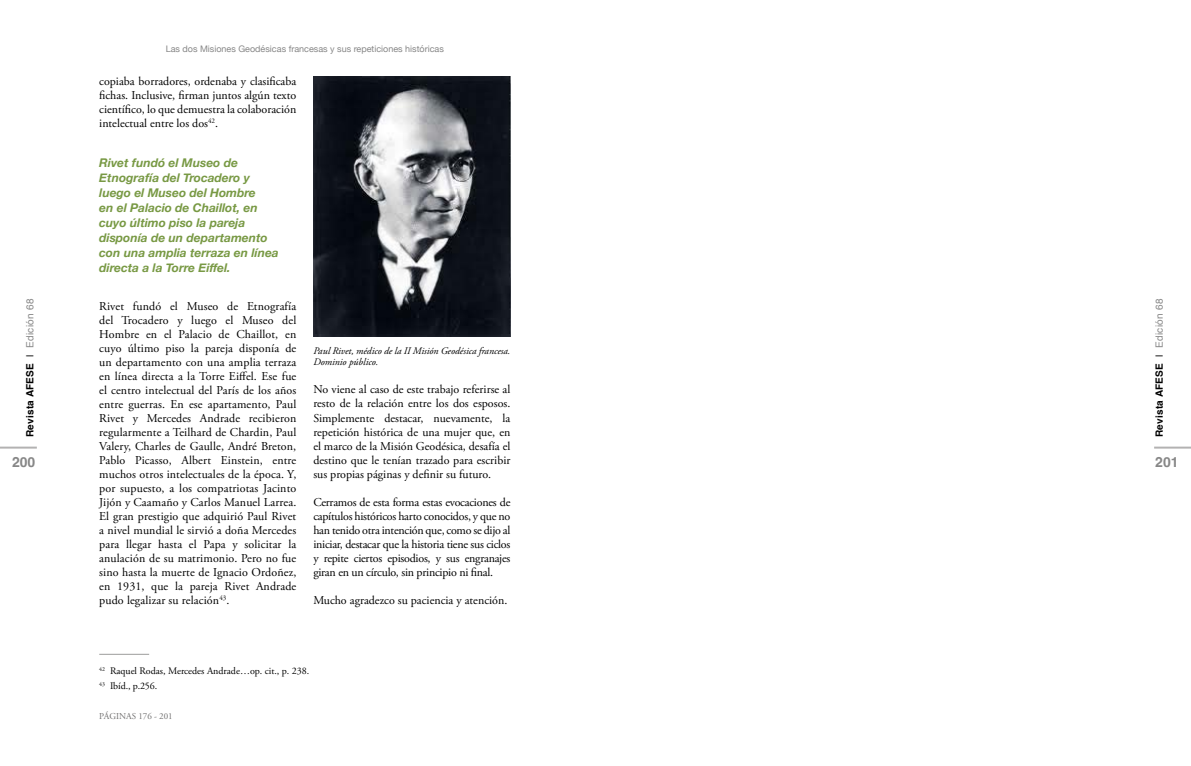
<style>
.page{position:relative;width:1191px;height:766px;background:#fff}
.page>*{position:absolute;margin:0;border:0;box-sizing:border-box;transform-origin:0 0}
.t1{font:700 14px "Helvetica";color:#878787}
.t2{font:12px/14px "Adobe Garamond Pro";color:#000;text-align:justify}
.t3{font:italic 700 12px/15px "Helvetica Neue";color:#789944}
.t4{font:italic 10px/11px "Adobe Garamond Pro";color:#000}
.t5{font:10px/15px "Adobe Garamond Pro";color:#000}
.t6{font:700 10px "Helvetica";letter-spacing:.025em;color:#000}
.t7{font:9px "Helvetica Neue";color:#878787}
.t8{font:9px "Adobe Garamond Pro";color:#706f6f}
.s1{font-weight:400}
.s2{font-weight:400;color:#878787}
</style>
<div class="page">
<hr style="left:0;top:446px;width:37px;height:2px;background:#b3b2b2">
<hr style="left:1154px;top:446px;width:37px;height:2px;background:#b3b2b2">
<hr style="left:99px;top:653px;width:50px;height:1px;background:#9d9d9c">
<img style="left:313px;top:77px;width:197px;height:259px">
<p class="t7" style="left:166px;top:43px;width:280px">Las dos Misiones Geodésicas francesas y sus repeticiones históricas</p>
<p class="t2" style="left:99px;top:75px;width:199px">copiaba borradores, ordenaba y clasificaba fichas. Inclusive, firman juntos algún texto científico, lo que demuestra la colaboración intelectual entre los dos<sup>42</sup>.</p>
<p class="t3" style="left:99px;top:155px;width:181px">Rivet fundó el Museo de<br>Etnografía del Trocadero y luego el Museo del Hombre<br>en el Palacio de Chaillot, en cuyo último piso la pareja disponía de un departamento con una amplia terraza en línea directa a la Torre Eiffel.</p>
<p class="t6" style="left:24px;top:437px;width:140px;rotate:-90deg">Revista AFESE <span class="s1">|</span> <span class="s2">Edición 68</span></p>
<p class="t6" style="left:1153px;top:437px;width:140px;rotate:-90deg">Revista AFESE <span class="s1">|</span> <span class="s2">Edición 68</span></p>
<p class="t2" style="left:99px;top:299px;width:199px">Rivet fundó el Museo de Etnografía del Trocadero y luego el Museo del Hombre en el Palacio de Chaillot, en cuyo último piso la pareja disponía de un departamento con una amplia terraza en línea directa a la Torre Eiffel. Ese fue el centro intelectual del París de los años entre guerras. En ese apartamento, Paul Rivet y Mercedes Andrade recibieron regularmente a Teilhard de Chardin, Paul Valery, Charles de Gaulle, André Breton, Pablo Picasso, Albert Einstein, entre muchos otros intelectuales de la época. Y, por supuesto, a los compatriotas Jacinto Jijón y Caamaño y Carlos Manuel Larrea.<br>El gran prestigio que adquirió Paul Rivet a nivel mundial le sirvió a doña Mercedes para llegar hasta el Papa y solicitar la anulación de su matrimonio. Pero no fue sino hasta la muerte de Ignacio Ordoñez, en 1931, que la pareja Rivet Andrade pudo legalizar su relación<sup>43</sup>.</p>
<p class="t4" style="left:313px;top:345px;width:198px">Paul Rivet, médico de la II Misión Geodésica francesa.<br>Dominio público.</p>
<p class="t2" style="left:313px;top:383px;width:199px">No viene al caso de este trabajo referirse al resto de la relación entre los dos esposos.<br>Simplemente destacar, nuevamente, la repetición histórica de una mujer que, en el marco de la Misión Geodésica, desafía el destino que le tenían trazado para escribir sus propias páginas y definir su futuro.</p>
<p class="t2" style="left:313px;top:495px;width:199px">Cerramos de esta forma estas evocaciones de capítulos históricos harto conocidos, y que no han tenido otra intención que, como se dijo al iniciar, destacar que la historia tiene sus ciclos y repite ciertos episodios, y sus engranajes giran en un círculo, sin principio ni final.</p>
<p class="t2" style="left:313px;top:593px;width:195px">Mucho agradezco su paciencia y atención.</p>
<p class="t1" style="left:12px;top:453px;width:25px">200</p>
<p class="t1" style="left:1155px;top:453px;width:25px">201</p>
<p class="t5" style="left:99px;top:664px;width:212px"><sup>42</sup> Raquel Rodas, Mercedes Andrade…op. cit., p. 238.<br><sup>43</sup> Ibíd., p.256.</p>
<p class="t8" style="left:99px;top:710px;width:75px">PÁGINAS 176 - 201</p>
</div>
